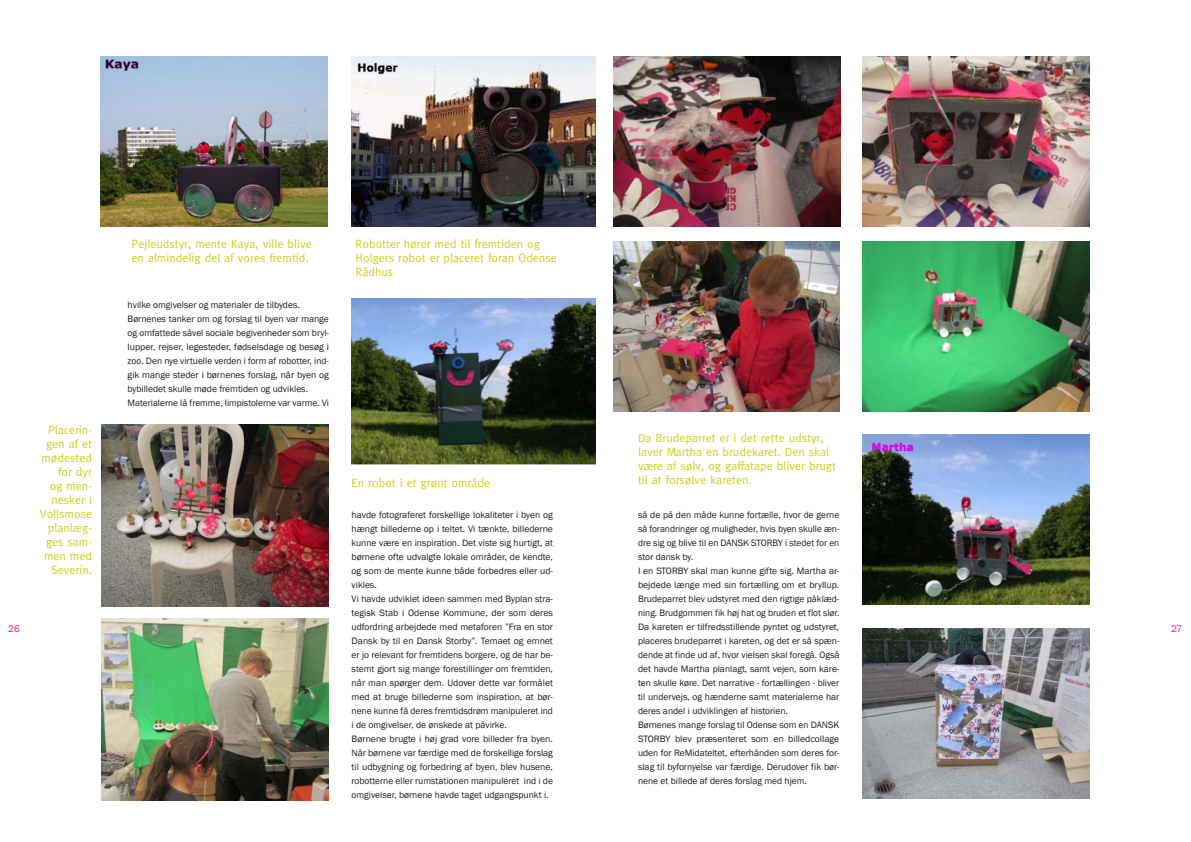
<style>
.page{position:relative;width:1191px;height:842px;background:#fff}
.page>*{position:absolute;margin:0;border:0;box-sizing:border-box;transform-origin:0 0}
.t1{font:12px/14px "Meta Normal";color:#c8d21b}
.t2{font:10px "Franklin Gothic";color:#e31a76}
.t3{font:9.5px/14px "Franklin Gothic";color:#1d1d1b}
</style>
<div class="page">
<img style="left:862px;top:57px;width:227px;height:170px">
<img style="left:862px;top:242px;width:227px;height:170px">
<img style="left:862px;top:435px;width:227px;height:170px">
<img style="left:351px;top:57px;width:244px;height:170px">
<img style="left:351px;top:298px;width:244px;height:166px">
<img style="left:613px;top:57px;width:227px;height:170px">
<img style="left:613px;top:242px;width:226px;height:170px">
<img style="left:862px;top:628px;width:227px;height:170px">
<img style="left:101px;top:619px;width:227px;height:181px">
<img style="left:101px;top:57px;width:226px;height:170px">
<img style="left:101px;top:425px;width:227px;height:181px">
<p class="t1" style="left:132px;top:237px;width:182px">Pejleudstyr, mente Kaya, ville blive en almindelig del af vores fremtid.</p>
<p class="t1" style="left:355px;top:237px;width:203px">Robotter hører med til fremtiden og<br>Holgers robot er placeret foran Odense<br>Rådhus</p>
<p class="t3" style="left:128px;top:298px;width:203px">hvilke omgivelser og materialer de tilbydes.<br>Børnenes tanker om og forslag til byen var mange og omfattede såvel sociale begivenheder som bryl&shy;lupper, rejser, legesteder, fødselsdage og besøg i zoo. Den nye virtuelle verden i form af robotter, ind&shy;gik mange steder i børnenes forslag, når byen og bybilledet skulle møde fremtiden og udvikles.<br>Materialerne lå fremme, limpistolerne var varme. Vi</p>
<p class="t1" style="left:40px;top:422px;width:54px;text-align:right">Placerin&shy;gen af et mødested for dyr<br>og men&shy;nesker i<br>Vollsmose planlæg&shy;ges sam&shy;men med<br>Severin.</p>
<p class="t1" style="left:638px;top:431px;width:199px">Da Brudeparret er i det rette udstyr, laver Martha en brudekaret. Den skal være af sølv, og gaffatape bliver brugt til at forsølve kareten.</p>
<p class="t1" style="left:352px;top:476px;width:140px">En robot i et grønt område</p>
<p class="t3" style="left:638px;top:508px;width:203px">så de på den måde kunne fortælle, hvor de gerne så forandringer og muligheder, hvis byen skulle æn&shy;dre sig og blive til en DANSK STORBY i stedet for en stor dansk by.<br>I en STORBY skal man kunne gifte sig. Martha ar&shy;bejdede længe med sin fortælling om et bryllup.<br>Brudeparret blev udstyret med den rigtige påklæd&shy;ning. Brudgommen fik høj hat og bruden et flot slør.<br>Da kareten er tilfredsstillende pyntet og udstyret, placeres brudeparret i kareten, og det er så spæn&shy;dende at finde ud af, hvor vielsen skal foregå. Også det havde Martha planlagt, samt vejen, som kare&shy;ten skulle køre. Det narrative - fortællingen - bliver til undervejs, og hænderne samt materialerne har deres andel i udviklingen af historien.<br>Børnenes mange forslag til Odense som en DANSK STORBY blev præsenteret som en billedcollage uden for ReMidateltet, efterhånden som deres for&shy;slag til byfornyelse var færdige. Derudover fik bør&shy;nene et billede af deres forslag med hjem.</p>
<p class="t3" style="left:351px;top:508px;width:203px">havde fotograferet forskellige lokaliteter i byen og hængt billederne op i teltet. Vi tænkte, billederne kunne være en inspiration. Det viste sig hurtigt, at børnene ofte udvalgte lokale områder, de kendte, og som de mente kunne både forbedres eller ud&shy;vikles.<br>Vi havde udviklet ideen sammen med Byplan stra&shy;tegisk Stab i Odense Kommune, der som deres udfordring arbejdede med metaforen ”Fra en stor Dansk by til en Dansk Storby”. Temaet og emnet er jo relevant for fremtidens borgere, og de har be&shy;stemt gjort sig mange forestillinger om fremtiden, når man spørger dem. Udover dette var formålet med at bruge billederne som inspiration, at bør&shy;nene kunne få deres fremtidsdrøm manipuleret ind i de omgivelser, de ønskede at påvirke.<br>Børnene brugte i høj grad vore billeder fra byen.<br>Når børnene var færdige med de forskellige forslag til udbygning og forbedring af byen, blev husene, robotterne eller rumstationen manipuleret ind i de omgivelser, børnene havde taget udgangspunkt i.</p>
<p class="t2" style="left:8px;top:623px;width:13px">26</p>
<p class="t2" style="left:1171px;top:623px;width:13px">27</p>
</div>
